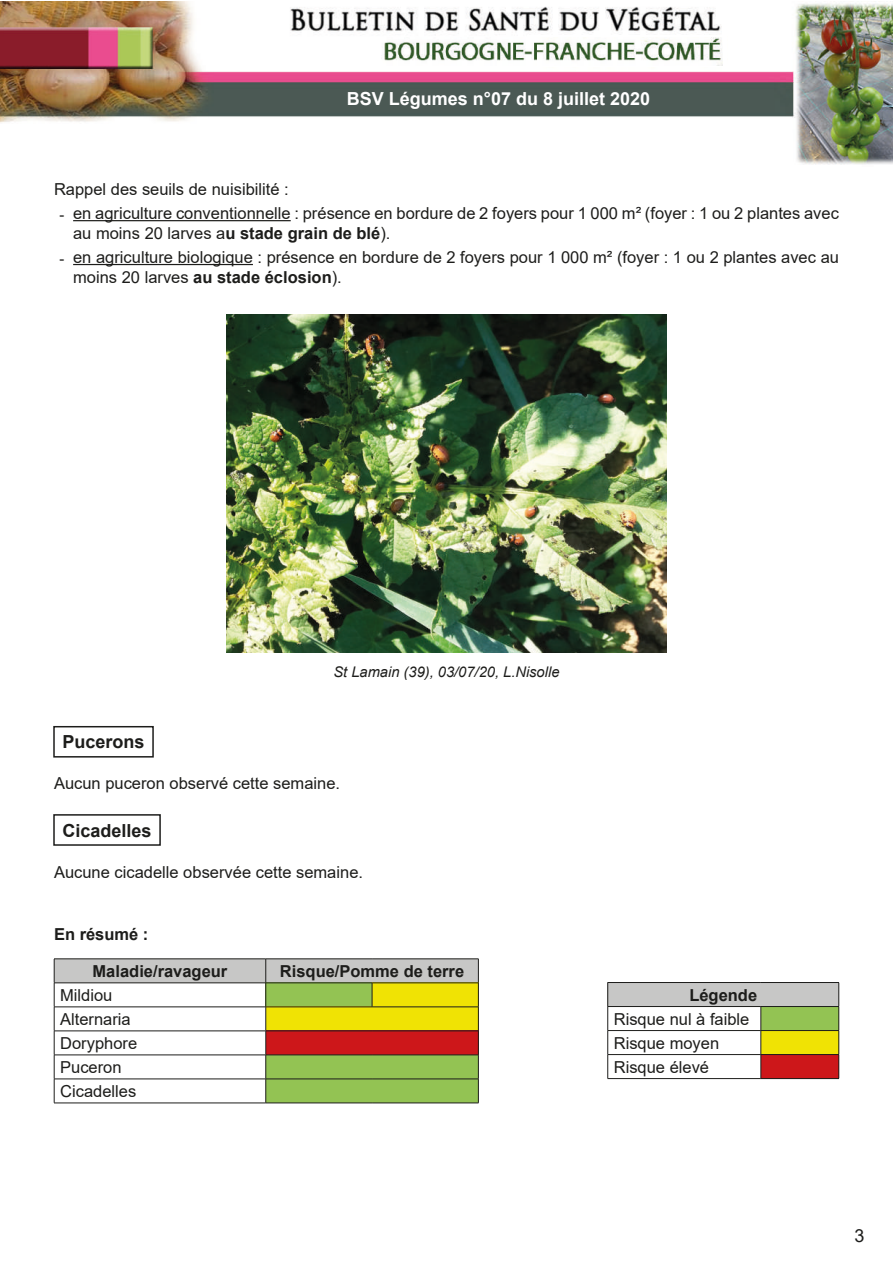
<style>
.page{position:relative;width:893px;height:1263px;background:#fff}
.page>*{position:absolute;margin:0;border:0;box-sizing:border-box;transform-origin:0 0}
.t1{font:700 18px "Arial";color:#fff}
.t2{font:700 18px "Arial";color:#1d1d1b}
.t3{font:18px "Arial";color:#1d1d1b}
.t4{font:16.5px/24px "Arial";color:#1d1d1b}
.t5{font:700 16.5px "Arial";color:#1d1d1b}
.t6{font:italic 14.7px "Arial";color:#1d1d1b}
.s1{font-weight:700}
</style>
<div class="page">
<img style="left:0;top:1px;width:893px;height:164px">
<div style="left:527px;top:35px;width:200px;height:32px;background:#fff"></div>
<img style="left:381px;top:37px;width:342px;height:28px">
<hr style="left:73px;top:220px;width:218px;height:1px;background:#1d1d1b">
<hr style="left:73px;top:264px;width:180px;height:1px;background:#1d1d1b">
<div style="left:53px;top:726px;width:101px;height:31px;border:2px solid #1d1d1b"></div>
<div style="left:53px;top:814px;width:108px;height:32px;border:2px solid #1d1d1b"></div>
<hr style="left:54px;top:958px;width:212px;height:1px;background:#1d1d1b">
<hr style="left:266px;top:958px;width:106px;height:1px;background:#1d1d1b">
<hr style="left:372px;top:958px;width:107px;height:1px;background:#1d1d1b">
<hr style="left:54px;top:1103px;width:212px;height:1px;background:#1d1d1b">
<hr style="left:266px;top:1103px;width:106px;height:1px;background:#1d1d1b">
<hr style="left:372px;top:1103px;width:107px;height:1px;background:#1d1d1b">
<svg style="left:54px;top:959px;width:425px;height:144px"></svg>
<hr style="left:266px;top:1055px;width:106px;height:1px;background:#1d1d1b">
<hr style="left:372px;top:1055px;width:107px;height:1px;background:#1d1d1b">
<img style="left:226px;top:315px;width:441px;height:338px">
<div style="left:608px;top:982px;width:231px;height:24px;background:#c7c7c6"></div>
<div style="left:761px;top:1006px;width:78px;height:24px;background:#93c353"></div>
<div style="left:761px;top:1030px;width:78px;height:24px;background:#f0e304"></div>
<div style="left:761px;top:1054px;width:78px;height:24px;background:#cd171a"></div>
<hr style="left:608px;top:982px;width:153px;height:1px;background:#1d1d1b">
<hr style="left:761px;top:982px;width:78px;height:1px;background:#1d1d1b">
<hr style="left:608px;top:1006px;width:153px;height:1px;background:#1d1d1b">
<hr style="left:761px;top:1006px;width:78px;height:1px;background:#1d1d1b">
<hr style="left:608px;top:1030px;width:153px;height:1px;background:#1d1d1b">
<hr style="left:761px;top:1030px;width:78px;height:1px;background:#1d1d1b">
<hr style="left:608px;top:1054px;width:153px;height:1px;background:#1d1d1b">
<svg style="left:607px;top:983px;width:1px;height:95px"></svg>
<hr style="left:761px;top:1054px;width:78px;height:1px;background:#1d1d1b">
<svg style="left:761px;top:1007px;width:1px;height:71px"></svg>
<svg style="left:838px;top:983px;width:1px;height:95px"></svg>
<hr style="left:608px;top:1078px;width:153px;height:1px;background:#1d1d1b">
<hr style="left:761px;top:1078px;width:78px;height:1px;background:#1d1d1b">
<p class="t1" style="left:347px;top:86px;width:305px">BSV Légumes n°07 du 8 juillet 2020</p>
<p class="t4" style="left:60px;top:177px;width:780px;text-indent:-6px">Rappel des seuils de nuisibilité :<br>ـ en agriculture conventionnelle : présence en bordure de 2 foyers pour 1 000 m² (foyer : 1 ou 2 plantes avec</p>
<p class="t4" style="left:60px;top:221px;width:780px;text-indent:13px">au moins 20 larves a<span class="s1">u stade grain de blé</span>).<br>ـ en agriculture biologique : présence en bordure de 2 foyers pour 1 000 m² (foyer : 1 ou 2 plantes avec au</p>
<p class="t4" style="left:73px;top:265px;width:270px">moins 20 larves <span class="s1">au stade éclosion</span>).</p>
<p class="t6" style="left:333px;top:663px;width:228px">St Lamain (39), 03/07/20, L.Nisolle</p>
<p class="t2" style="left:63px;top:729px;width:84px">Pucerons</p>
<p class="t4" style="left:54px;top:771px;width:288px">Aucun puceron observé cette semaine.</p>
<p class="t2" style="left:63px;top:817px;width:91px">Cicadelles</p>
<p class="t4" style="left:54px;top:860px;width:311px">Aucune cicadelle observée cette semaine.</p>
<p class="t5" style="left:54px;top:922px;width:96px">En résumé :</p>
<p class="t5" style="left:93px;top:959px;width:136px">Maladie/ravageur</p>
<p class="t5" style="left:280px;top:959px;width:186px">Risque/Pomme de terre</p>
<p class="t4" style="left:60px;top:983px;width:79px">Mildiou<br>Alternaria<br>Doryphore<br>Puceron<br>Cicadelles</p>
<p class="t5" style="left:689px;top:983px;width:69px">Légende</p>
<p class="t4" style="left:614px;top:1007px;width:137px">Risque nul à faible<br>Risque moyen<br>Risque élevé</p>
<p class="t3" style="left:855px;top:1223px;width:12px">3</p>
</div>
